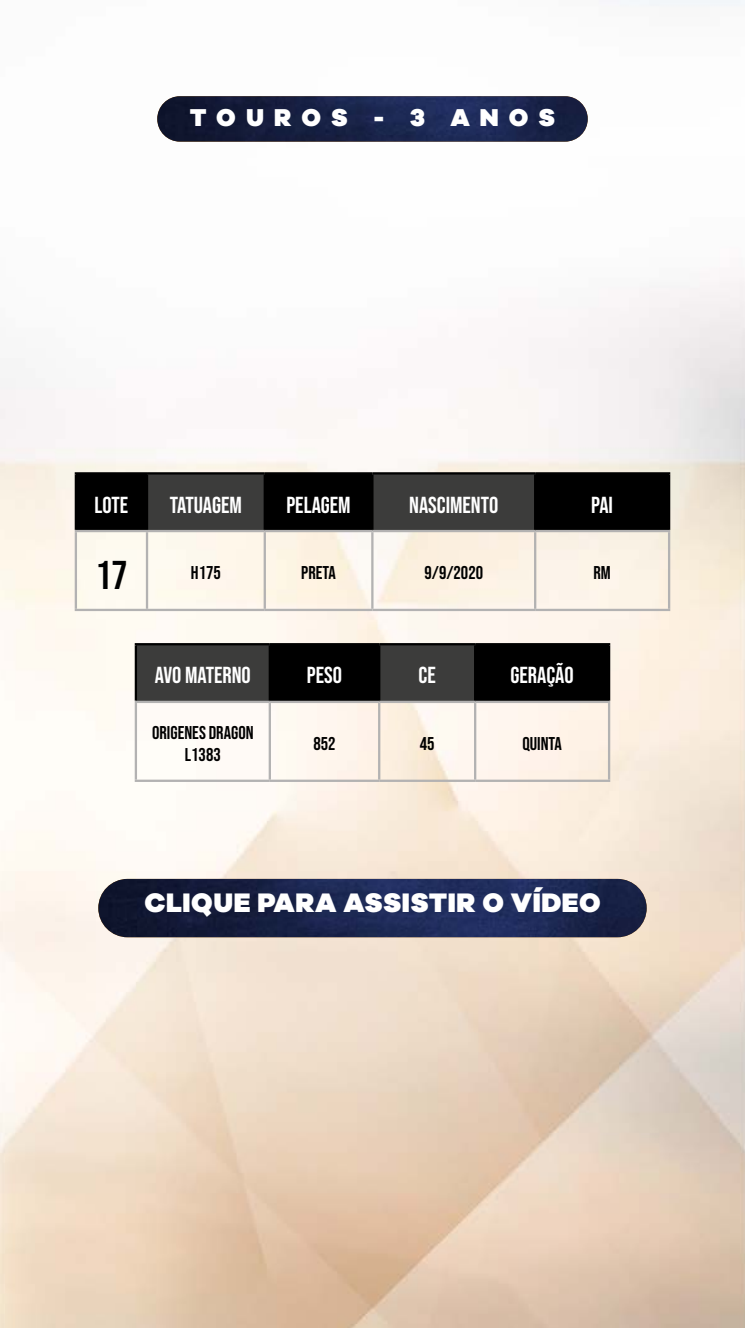
<style>
.page{position:relative;width:745px;height:1329px;background:#fff}
.page>*{position:absolute;margin:0;border:0;box-sizing:border-box;transform-origin:0 0}
.t1{font:40px "Bebas Neue";color:#000}
.t2{font:900 27.62px "Galano Grotesque";letter-spacing:.02em;color:#fff}
.t3{font:900 25.12px "Galano Grotesque";letter-spacing:.4em;color:#fff}
.t4{font:23px "Bebas Neue";color:#fff}
.t5{font:18.5px/22.1px "Bebas Neue";color:#000;text-align:center}
</style>
<div class="page">
<img style="left:0;top:0;width:744px;height:1327px">
<svg style="left:77px;top:474px;width:590px;height:56px;background:#1c1c1b"></svg>
<hr style="left:146px;top:474px;width:2px;height:56px;background:#000">
<hr style="left:263px;top:474px;width:3px;height:56px;background:#000">
<hr style="left:667px;top:474px;width:2px;height:56px;background:#000">
<hr style="left:75px;top:472px;width:72px;height:2px;background:#000">
<hr style="left:75px;top:474px;width:2px;height:56px;background:#000">
<hr style="left:147px;top:472px;width:117px;height:2px;background:#000">
<hr style="left:264px;top:472px;width:108px;height:2px;background:#000">
<hr style="left:535px;top:472px;width:134px;height:2px;background:#000">
<hr style="left:372px;top:472px;width:163px;height:2px;background:#000">
<hr style="left:371px;top:474px;width:2px;height:56px;background:#000">
<hr style="left:533px;top:474px;width:3px;height:56px;background:#000">
<hr style="left:75px;top:532px;width:2px;height:77px;background:#b3b2b2">
<hr style="left:75px;top:530px;width:72px;height:2px;background:#b3b2b2">
<hr style="left:147px;top:530px;width:117px;height:2px;background:#b3b2b2">
<hr style="left:264px;top:530px;width:108px;height:2px;background:#b3b2b2">
<hr style="left:146px;top:532px;width:2px;height:77px;background:#b3b2b2">
<hr style="left:263px;top:532px;width:3px;height:77px;background:#b3b2b2">
<hr style="left:75px;top:609px;width:72px;height:2px;background:#b3b2b2">
<hr style="left:147px;top:609px;width:117px;height:2px;background:#b3b2b2">
<hr style="left:264px;top:609px;width:108px;height:2px;background:#b3b2b2">
<hr style="left:371px;top:532px;width:2px;height:77px;background:#b3b2b2">
<hr style="left:372px;top:530px;width:163px;height:2px;background:#b3b2b2">
<hr style="left:372px;top:609px;width:163px;height:2px;background:#b3b2b2">
<hr style="left:533px;top:532px;width:3px;height:77px;background:#b3b2b2">
<hr style="left:535px;top:530px;width:134px;height:2px;background:#b3b2b2">
<hr style="left:667px;top:532px;width:2px;height:77px;background:#b3b2b2">
<hr style="left:535px;top:609px;width:134px;height:2px;background:#b3b2b2">
<svg style="left:137px;top:645px;width:470px;height:56px;background:#1d1d1d"></svg>
<hr style="left:135px;top:645px;width:2px;height:56px;background:#000">
<hr style="left:268px;top:645px;width:3px;height:56px;background:#000">
<hr style="left:378px;top:645px;width:2px;height:56px;background:#000">
<hr style="left:473px;top:645px;width:3px;height:56px;background:#000">
<hr style="left:135px;top:643px;width:134px;height:2px;background:#000">
<hr style="left:269px;top:643px;width:110px;height:2px;background:#000">
<hr style="left:379px;top:643px;width:96px;height:2px;background:#000">
<hr style="left:475px;top:643px;width:135px;height:2px;background:#000">
<hr style="left:607px;top:645px;width:3px;height:56px;background:#000">
<hr style="left:135px;top:703px;width:2px;height:76px;background:#b3b2b2">
<hr style="left:135px;top:701px;width:134px;height:2px;background:#b3b2b2">
<hr style="left:269px;top:701px;width:110px;height:2px;background:#b3b2b2">
<hr style="left:379px;top:701px;width:96px;height:2px;background:#b3b2b2">
<hr style="left:475px;top:701px;width:135px;height:2px;background:#b3b2b2">
<hr style="left:268px;top:703px;width:3px;height:76px;background:#b3b2b2">
<hr style="left:378px;top:703px;width:2px;height:76px;background:#b3b2b2">
<hr style="left:473px;top:703px;width:3px;height:76px;background:#b3b2b2">
<hr style="left:607px;top:703px;width:3px;height:76px;background:#b3b2b2">
<hr style="left:135px;top:779px;width:134px;height:3px;background:#b3b2b2">
<hr style="left:269px;top:779px;width:110px;height:3px;background:#b3b2b2">
<hr style="left:379px;top:779px;width:96px;height:3px;background:#b3b2b2">
<hr style="left:475px;top:779px;width:135px;height:3px;background:#b3b2b2">
<img style="left:157px;top:96px;width:430px;height:46px;border-radius:23px">
<img style="left:98px;top:879px;width:548px;height:58px;border-radius:29px">
<p class="t3" style="left:190px;top:101px;width:366px">TOUROS - 3 ANOS</p>
<p class="t4" style="left:94px;top:492px;width:35px">LOTE</p>
<p class="t4" style="left:170px;top:492px;width:74px">TATUAGEM</p>
<p class="t4" style="left:286px;top:492px;width:66px">PELAGEM</p>
<p class="t4" style="left:409px;top:492px;width:90px">NASCIMENTO</p>
<p class="t4" style="left:591px;top:492px;width:23px">PAI</p>
<h1 class="t1" style="left:95px;top:552px;width:33px">17</h1>
<p class="t5" style="left:191px;top:561px;width:31px">H175</p>
<p class="t5" style="left:301px;top:561px;width:36px">PRETA</p>
<p class="t5" style="left:424px;top:561px;width:60px">9/9/2020</p>
<p class="t5" style="left:593px;top:561px;width:19px">RM</p>
<p class="t4" style="left:155px;top:662px;width:97px">AVO MATERNO</p>
<p class="t4" style="left:307px;top:662px;width:37px">PESO</p>
<p class="t4" style="left:418px;top:662px;width:19px">CE</p>
<p class="t4" style="left:510px;top:662px;width:65px">GERAÇÃO</p>
<p class="t5" style="left:152px;top:721px;width:103px">ORIGENES DRAGON<br>L1383</p>
<p class="t5" style="left:313px;top:732px;width:24px">852</p>
<p class="t5" style="left:419px;top:732px;width:16px">45</p>
<p class="t5" style="left:522px;top:732px;width:41px">QUINTA</p>
<p class="t2" style="left:144px;top:884px;width:457px">CLIQUE PARA ASSISTIR O VÍDEO</p>
</div>
